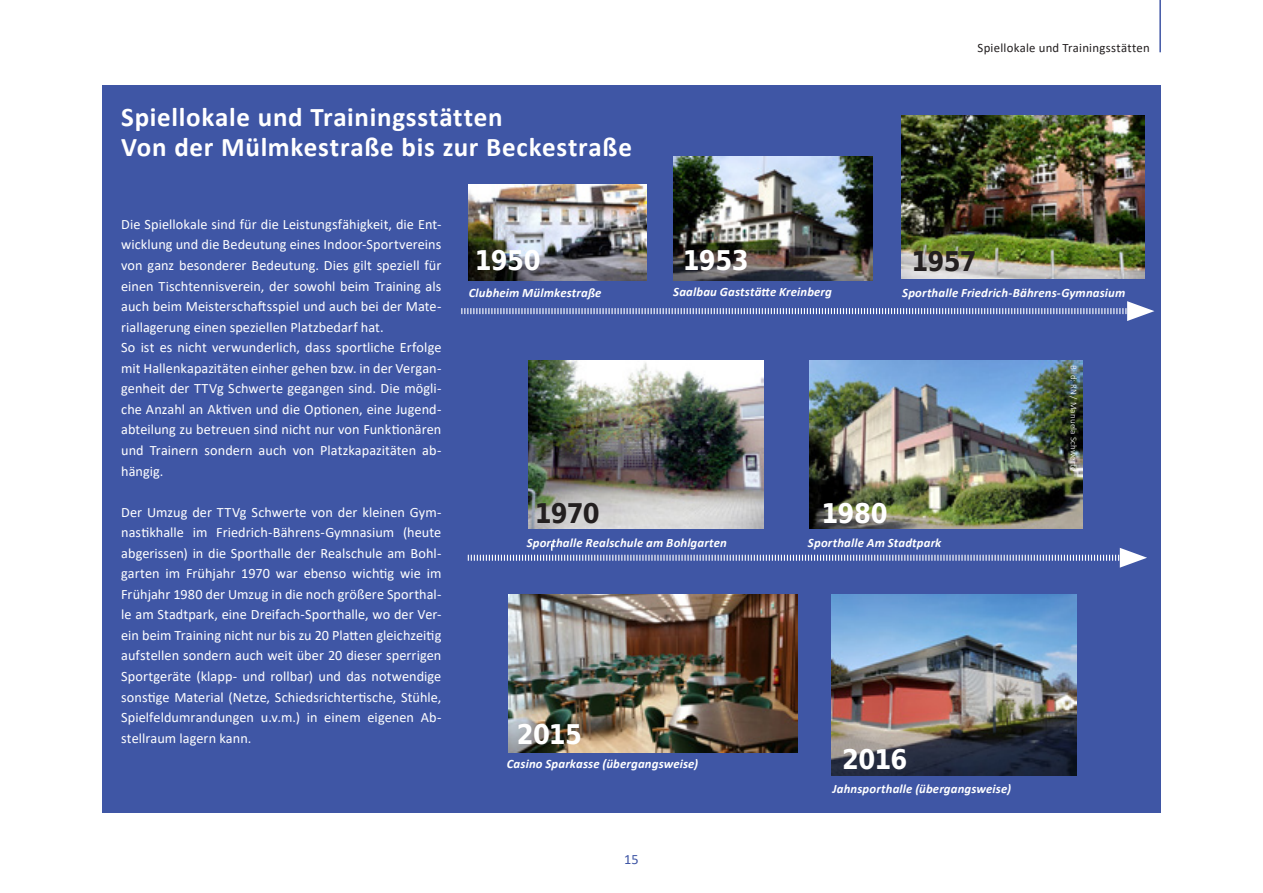
<style>
.page{position:relative;width:1263px;height:893px;background:#fff}
.page>*{position:absolute;margin:0;border:0;box-sizing:border-box;transform-origin:0 0}
.t1{font:700 27px/30px "Calibri";letter-spacing:.025em;color:#fff}
.t2{font:700 27px "DejaVu Sans";letter-spacing:-.025em;color:#fff;scale:.9 1}
.t3{font:700 27px "DejaVu Sans";letter-spacing:-.035em;color:#231f20;scale:.9 1}
.t4{font:14.25px/20.5px "Calibri";letter-spacing:.005em;color:#fff}
.t5{font:14.25px "Calibri";color:#3f56a5}
.t6{font:italic 700 12.75px "Calibri";letter-spacing:.015em;color:#fff}
.t7{font:12.75px "Calibri";letter-spacing:.02em;color:#231f20}
.t8{font:300 9px "Calibri";letter-spacing:.015em;color:#fff}
</style>
<div class="page">
<hr style="left:1159px;top:0;width:2px;height:52px;background:#3f56a5">
<div style="left:102px;top:85px;width:1059px;height:727px;background:#3f56a5"></div>
<svg style="left:461px;top:301px;width:693px;height:20px"></svg>
<img style="left:673px;top:157px;width:199px;height:123px">
<img style="left:901px;top:116px;width:244px;height:163px">
<img style="left:528px;top:361px;width:236px;height:168px">
<svg style="left:467px;top:544px;width:680px;height:24px"></svg>
<img style="left:809px;top:361px;width:274px;height:168px">
<img style="left:832px;top:594px;width:245px;height:182px">
<img style="left:509px;top:594px;width:288px;height:158px">
<img style="left:468px;top:185px;width:179px;height:95px">
<h1 class="t1" style="left:121px;top:102px;width:512px">Spiellokale und Trainingsstätten<br>Von der Mülmkestraße bis zur Beckestraße</h1>
<p class="t7" style="left:977px;top:39px;width:174px">Spiellokale und Trainingsstätten</p>
<p class="t4" style="left:121px;top:214px;width:322px">Die Spiellokale sind für die Leistungsfähigkeit, die Ent&shy;wicklung und die Bedeutung eines Indoor-Sportvereins von ganz besonderer Bedeutung. Dies gilt speziell für einen Tischtennisverein, der sowohl beim Training als auch beim Meisterschaftsspiel und auch bei der Mate&shy;riallagerung einen speziellen Platzbedarf hat.<br>So ist es nicht verwunderlich, dass sportliche Erfolge mit Hallenkapazitäten einher gehen bzw. in der Vergan&shy;genheit der TTVg Schwerte gegangen sind. Die mögli&shy;che Anzahl an Aktiven und die Optionen, eine Jugend&shy;abteilung zu betreuen sind nicht nur von Funktionären und Trainern sondern auch von Platzkapazitäten ab&shy;hängig.</p>
<p class="t4" style="left:121px;top:501px;width:322px;text-align:justify">Der Umzug der TTVg Schwerte von der kleinen Gym&shy;nastikhalle im Friedrich-Bährens-Gymnasium (heute abgerissen) in die Sporthalle der Realschule am Bohl&shy;garten im Frühjahr 1970 war ebenso wichtig wie im Frühjahr 1980 der Umzug in die noch größere Sporthal&shy;le am Stadtpark, eine Dreifach-Sporthalle, wo der Ver&shy;ein beim Training nicht nur bis zu 20 Platten gleichzeitig aufstellen sondern auch weit über 20 dieser sperrigen Sportgeräte (klapp- und rollbar) und das notwendige sonstige Material (Netze, Schiedsrichtertische, Stühle, Spielfeldumrandungen u.v.m.) in einem eigenen Ab&shy;stellraum lagern kann.</p>
<h1 class="t2" style="left:683px;top:238px;width:74px">1953</h1>
<h1 class="t2" style="left:475px;top:238px;width:75px">1950</h1>
<p class="t6" style="left:469px;top:283px;width:134px">Clubheim Mülmkestraße</p>
<p class="t6" style="left:673px;top:283px;width:160px">Saalbau Gaststätte Kreinberg</p>
<p class="t6" style="left:902px;top:284px;width:225px">Sporthalle Friedrich-Bährens-Gymnasium</p>
<h1 class="t3" style="left:911px;top:239px;width:74px">1957</h1>
<h1 class="t3" style="left:535px;top:491px;width:74px">1970</h1>
<h1 class="t2" style="left:821px;top:491px;width:75px">1980</h1>
<p class="t6" style="left:527px;top:533px;width:202px">Sporthalle Realschule am Bohlgarten</p>
<p class="t6" style="left:808px;top:533px;width:135px">Sporthalle Am Stadtpark</p>
<p class="t8" style="left:1079px;top:365px;width:108px;rotate:90deg">Bild: RN / Manuela Schwerte</p>
<h1 class="t2" style="left:517px;top:712px;width:74px">2015</h1>
<p class="t6" style="left:507px;top:755px;width:193px">Casino Sparkasse (übergangsweise)</p>
<p class="t5" style="left:624px;top:850px;width:16px">15</p>
<h1 class="t2" style="left:842px;top:738px;width:74px">2016</h1>
<p class="t6" style="left:832px;top:780px;width:180px">Jahnsporthalle (übergangsweise)</p>
</div>
